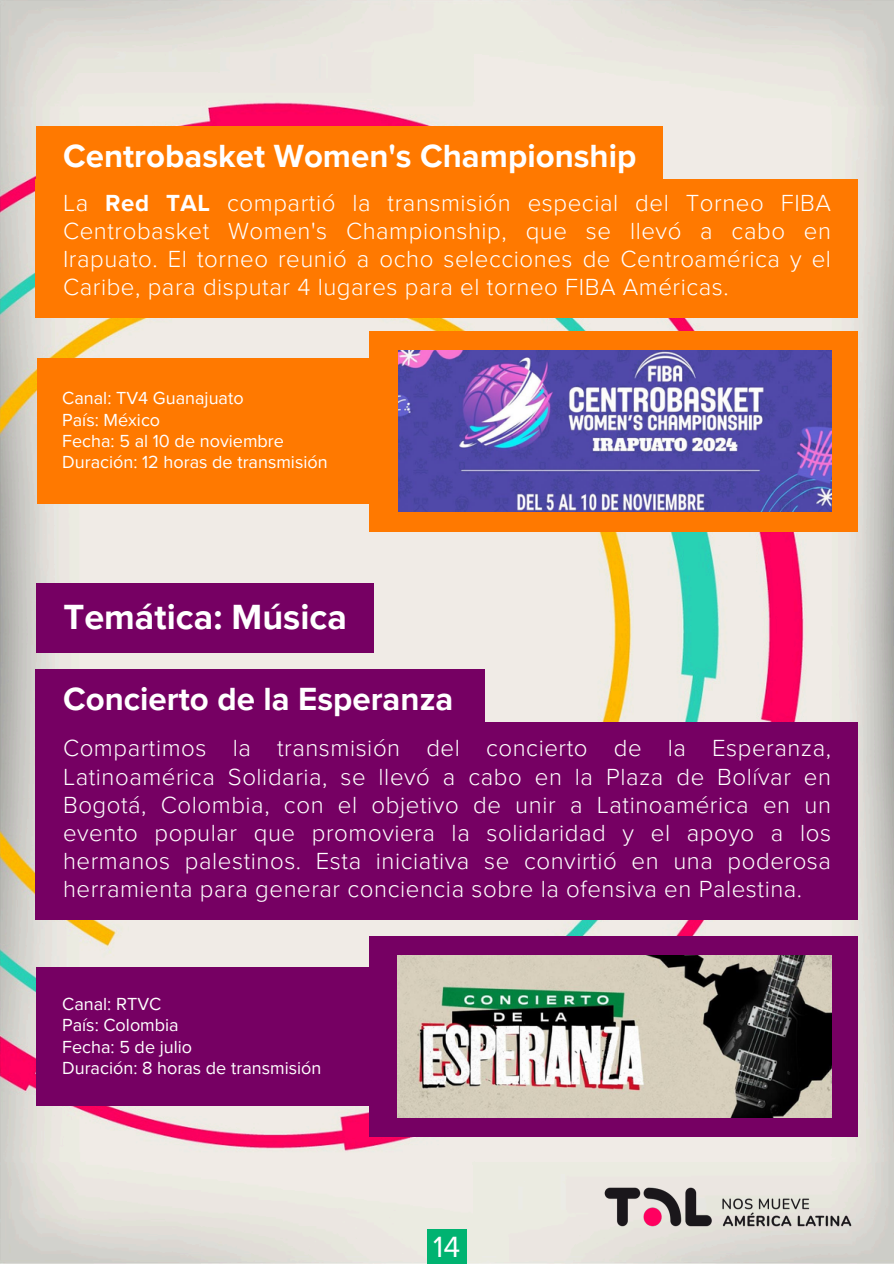
<style>
.page{position:relative;width:894px;height:1264px;background:#fff}
.page>*{position:absolute;margin:0;border:0;box-sizing:border-box;transform-origin:0 0}
.t1{font:700 36px "Proxima Nova";color:#fff}
.t2{font:700 33px "Proxima Nova";color:#fff}
.t3{font:30.15px "Proxima Nova";color:#fff}
.t4{font:300 24px/28.2px "Proxima Nova";letter-spacing:.025em;color:#fff;text-align:justify}
.t5{font:18px "Proxima Nova";color:#fff}
.s1{font-weight:700}
</style>
<div class="page">
<img style="left:0;top:0;width:893px;height:1263px">
<div style="left:369px;top:331px;width:488px;height:200px;background:#ff7900"></div>
<div style="left:37px;top:358px;width:359px;height:146px;background:#ff7900"></div>
<div style="left:427px;top:1228px;width:39px;height:35px;background:#00b371"></div>
<img style="left:597px;top:1180px;width:261px;height:53px">
<div style="left:36px;top:179px;width:821px;height:138px;background:#ff7900"></div>
<div style="left:36px;top:126px;width:626px;height:61px;background:#ff7900"></div>
<img style="left:398px;top:351px;width:433px;height:160px">
<div style="left:369px;top:936px;width:488px;height:200px;background:#760063"></div>
<div style="left:36px;top:967px;width:360px;height:139px;background:#760063"></div>
<div style="left:36px;top:722px;width:821px;height:197px;background:#760063"></div>
<div style="left:36px;top:669px;width:449px;height:61px;background:#760063"></div>
<img style="left:398px;top:955px;width:433px;height:162px">
<div style="left:36px;top:583px;width:337px;height:69px;background:#760063"></div>
<p class="t2" style="left:63px;top:136px;width:574px">Centrobasket Women's Championship</p>
<h1 class="t4" style="left:63px;top:189px;width:769px">La <span class="s1">Red TAL</span> compartió la transmisión especial del Torneo FIBA Centrobasket Women's Championship, que se llevó a cabo en Irapuato. El torneo reunió a ocho selecciones de Centroamérica y el Caribe, para disputar 4 lugares para el torneo FIBA Américas.</h1>
<h2 class="t5" style="left:62px;top:388px;width:183px">Canal: TV4 Guanajuato</h2>
<p class="t5" style="left:62px;top:409px;width:99px">País: México</p>
<p class="t5" style="left:62px;top:430px;width:223px">Fecha: 5 al 10 de noviembre</p>
<p class="t5" style="left:62px;top:452px;width:267px">Duración: 12 horas de transmisión</p>
<p class="t1" style="left:63px;top:595px;width:285px">Temática: Música</p>
<p class="t2" style="left:63px;top:679px;width:392px">Concierto de la Esperanza</p>
<p class="t4" style="left:63px;top:734px;width:769px">Compartimos la transmisión del concierto de la Esperanza, Latinoamérica Solidaria, se llevó a cabo en la Plaza de Bolívar en Bogotá, Colombia, con el objetivo de unir a Latinoamérica en un evento popular que promoviera la solidaridad y el apoyo a los hermanos palestinos. Esta iniciativa se convirtió en una poderosa herramienta para generar conciencia sobre la ofensiva en Palestina.</p>
<h1 class="t5" style="left:62px;top:993px;width:101px">Canal: RTVC</h1>
<h1 class="t5" style="left:62px;top:1014px;width:118px">País: Colombia</h1>
<h2 class="t5" style="left:62px;top:1035px;width:131px">Fecha: 5 de julio</h2>
<p class="t5" style="left:62px;top:1057px;width:261px">Duración: 8 horas de transmisión</p>
<p class="t3" style="left:433px;top:1229px;width:29px">14</p>
</div>
